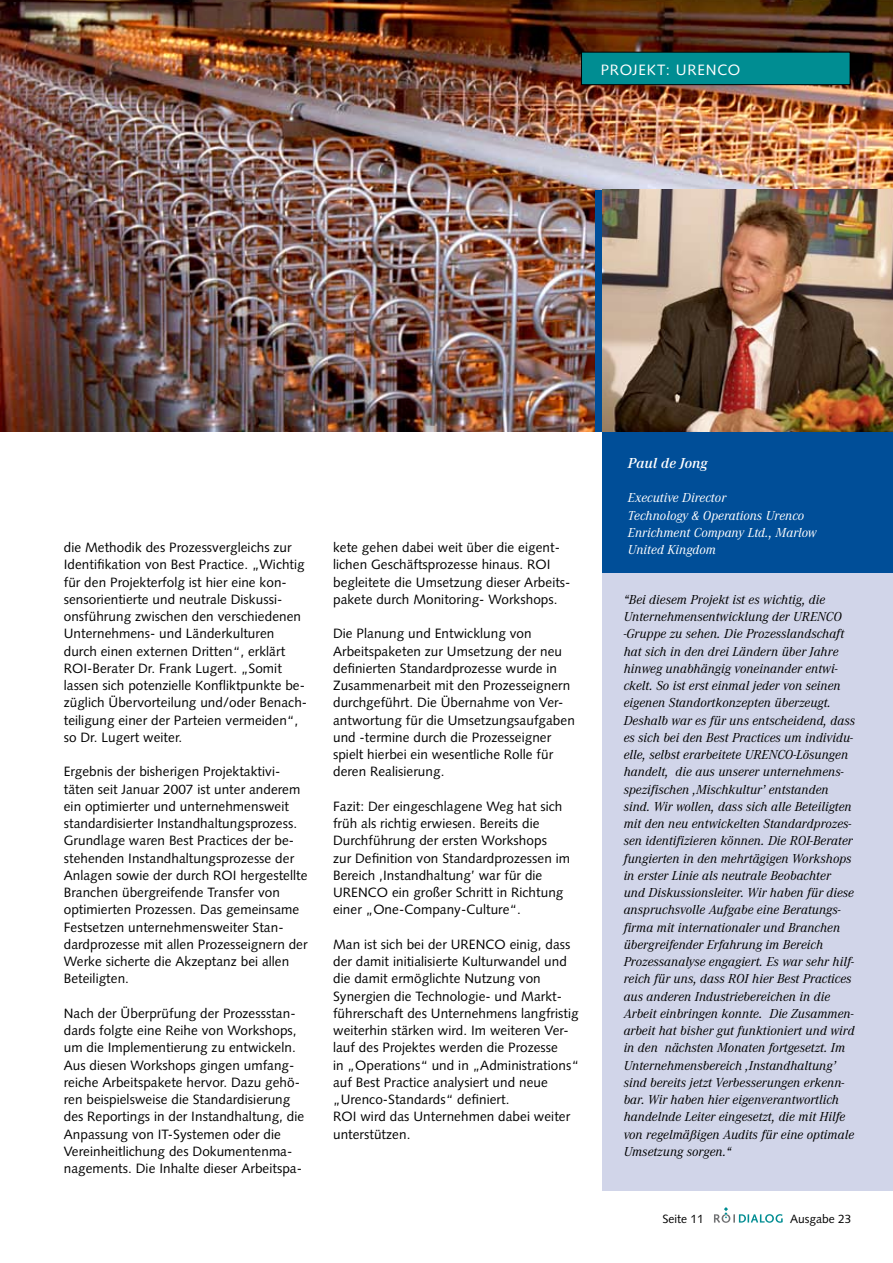
<style>
.page{position:relative;width:893px;height:1263px;background:#fff}
.page>*{position:absolute;margin:0;border:0;box-sizing:border-box;transform-origin:0 0}
.t1{font:15px "Syntax";letter-spacing:.055em;color:#fff}
.t2{font:italic 15px "CA Dem";color:#fff}
.t3{font:13.5px/17.2px "Syntax";letter-spacing:.005em;color:#000}
.t4{font:italic 13.5px/17.2px "CA Reg";letter-spacing:.005em;color:#000}
.t5{font:italic 13.5px/17.2px "CA Reg";letter-spacing:.005em;color:#fff}
.t6{font:12px "Syntax";color:#000}
</style>
<div class="page">
<svg style="left:714px;top:1207px;width:69px;height:16px"></svg>
<img style="left:0;top:0;width:893px;height:431px">
<div style="left:581px;top:52px;width:269px;height:33px;background:#008d92"></div>
<div style="left:581px;top:52px;width:269px;height:33px;border:1px solid #000"></div>
<div style="left:602px;top:563px;width:291px;height:627px;background:#d1d5e9"></div>
<div style="left:595px;top:190px;width:7px;height:241px;background:#004e98"></div>
<div style="left:602px;top:431px;width:291px;height:142px;background:#004e98"></div>
<img style="left:602px;top:190px;width:291px;height:241px">
<p class="t1" style="left:601px;top:61px;width:141px">PROJEKT: URENCO</p>
<p class="t3" style="left:64px;top:539px;width:245px">die Methodik des Prozessvergleichs zur Identifikation von Best Practice. „Wichtig für den Projekterfolg ist hier eine kon&shy;sensorientierte und neutrale Diskussi&shy;onsführung zwischen den verschiedenen Unternehmens- und Länderkulturen durch einen externen Dritten“, erklärt ROI-Berater Dr. Frank Lugert. „Somit lassen sich potenzielle Konfliktpunkte be&shy;züglich Übervorteilung und/oder Benach&shy;teiligung einer der Parteien vermeiden“, so Dr. Lugert weiter.</p>
<p class="t3" style="left:64px;top:763px;width:245px">Ergebnis der bisherigen Projektaktivi&shy;täten seit Januar 2007 ist unter anderem ein optimierter und unternehmensweit standardisierter Instandhaltungsprozess.<br>Grundlage waren Best Practices der be&shy;stehenden Instandhaltungsprozesse der Anlagen sowie der durch ROI hergestellte Branchen übergreifende Transfer von optimierten Prozessen. Das gemeinsame Festsetzen unternehmensweiter Stan&shy;dardprozesse mit allen Prozesseignern der Werke sicherte die Akzeptanz bei allen Beteiligten.</p>
<p class="t3" style="left:64px;top:1005px;width:242px">Nach der Überprüfung der Prozessstan&shy;dards folgte eine Reihe von Workshops, um die Implementierung zu entwickeln.<br>Aus diesen Workshops gingen umfang&shy;reiche Arbeitspakete hervor. Dazu gehö&shy;ren beispielsweise die Standardisierung des Reportings in der Instandhaltung, die Anpassung von IT-Systemen oder die Vereinheitlichung des Dokumentenma&shy;nagements. Die Inhalte dieser Arbeitspa-</p>
<p class="t3" style="left:333px;top:539px;width:239px">kete gehen dabei weit über die eigent&shy;lichen Geschäftsprozesse hinaus. ROI begleitete die Umsetzung dieser Arbeits&shy;pakete durch Monitoring- Workshops.</p>
<p class="t3" style="left:333px;top:625px;width:243px">Die Planung und Entwicklung von Arbeitspaketen zur Umsetzung der neu definierten Standardprozesse wurde in Zusammenarbeit mit den Prozesseignern durchgeführt. Die Übernahme von Ver&shy;antwortung für die Umsetzungsaufgaben und -termine durch die Prozesseigner spielt hierbei ein wesentliche Rolle für deren Realisierung.</p>
<p class="t3" style="left:333px;top:798px;width:239px">Fazit: Der eingeschlagene Weg hat sich früh als richtig erwiesen. Bereits die Durchführung der ersten Workshops<br>zur Definition von Standardprozessen im Bereich ‚Instandhaltung’ war für die URENCO ein großer Schritt in Richtung einer „One-Company-Culture“.</p>
<p class="t3" style="left:333px;top:936px;width:247px">Man ist sich bei der URENCO einig, dass der damit initialisierte Kulturwandel und die damit ermöglichte Nutzung von Synergien die Technologie- und Markt&shy;führerschaft des Unternehmens langfristig weiterhin stärken wird. Im weiteren Ver&shy;lauf des Projektes werden die Prozesse<br>in „Operations“ und in „Administrations“ auf Best Practice analysiert und neue „Urenco-Standards“ definiert.<br>ROI wird das Unternehmen dabei weiter unterstützen.</p>
<p class="t2" style="left:628px;top:454px;width:81px">Paul de Jong</p>
<p class="t5" style="left:628px;top:489px;width:190px">Executive Director<br>Technology &amp; Operations Urenco<br>Enrichment Company Ltd., Marlow<br>United Kingdom</p>
<p class="t4" style="left:624px;top:591px;width:233px">“Bei diesem Projekt ist es wichtig, die Unternehmensentwicklung der URENCO -Gruppe zu sehen. Die Prozesslandschaft hat sich in den drei Ländern über Jahre hinweg unabhängig voneinander entwi&shy;ckelt. So ist erst einmal jeder von seinen eigenen Standortkonzepten überzeugt.<br>Deshalb war es für uns entscheidend, dass es sich bei den Best Practices um individu&shy;elle, selbst erarbeitete URENCO-Lösungen handelt, die aus unserer unternehmens&shy;spezifischen ‚Mischkultur’ entstanden sind. Wir wollen, dass sich alle Beteiligten mit den neu entwickelten Standardprozes&shy;sen identifizieren können. Die ROI-Berater fungierten in den mehrtägigen Workshops in erster Linie als neutrale Beobachter und Diskussionsleiter. Wir haben für diese anspruchsvolle Aufgabe eine Beratungs&shy;firma mit internationaler und Branchen übergreifender Erfahrung im Bereich Prozessanalyse engagiert. Es war sehr hilf&shy;reich für uns, dass ROI hier Best Practices aus anderen Industriebereichen in die Arbeit einbringen konnte. Die Zusammen&shy;arbeit hat bisher gut funktioniert und wird in den nächsten Monaten fortgesetzt. Im Unternehmensbereich ‚Instandhaltung’ sind bereits jetzt Verbesserungen erkenn&shy;bar. Wir haben hier eigenverantwortlich handelnde Leiter eingesetzt, die mit Hilfe von regelmäßigen Audits für eine optimale Umsetzung sorgen.“</p>
<p class="t6" style="left:663px;top:1211px;width:43px">Seite 11</p>
<p class="t6" style="left:790px;top:1211px;width:63px">Ausgabe 23</p>
</div>
